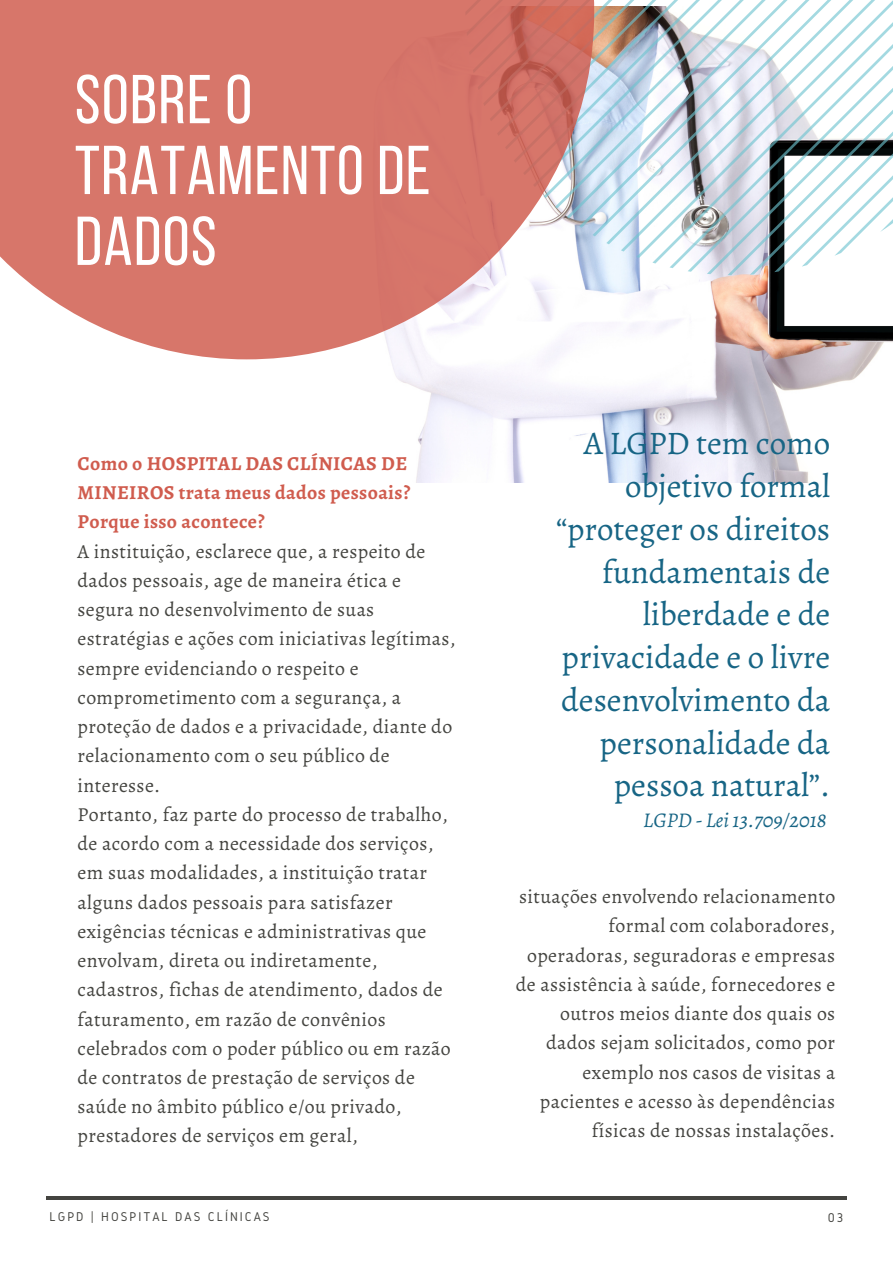
<style>
.page{position:relative;width:893px;height:1264px;background:#fff}
.page>*{position:absolute;margin:0;border:0;box-sizing:border-box;transform-origin:0 0}
.t1{font:69px/70.8px "Bebas Neue";letter-spacing:.02em;color:#fff}
.t2{font:33px/42.8px "Alegreya";color:#176585;text-align:right}
.t3{font:italic 21px "Alegreya";color:#176585}
.t4{font:19.8px/29.2px "Alegreya";letter-spacing:.02em;color:#444440}
.t5{font:700 19.8px/29.2px "Alegreya";letter-spacing:.02em;color:#d05c4e}
.t6{font:13.2px "Gidole";letter-spacing:.15em;color:#444440}
</style>
<div class="page">
<hr style="left:46px;top:1196px;width:800px;height:3px;background:#444440">
<img style="left:391px;top:275px;width:501px;height:207px">
<svg style="left:594px;top:0;width:298px;height:275px"></svg>
<svg style="left:0;top:0;width:594px;height:359px;background:#da897f"></svg>
<p class="t1" style="left:75px;top:71px;width:357px">SOBRE O<br>TRATAMENTO DE<br>DADOS</p>
<p class="t5" style="left:78px;top:448px;width:334px">Como o HOSPITAL DAS CLÍNICAS DE<br>MINEIROS trata meus dados pessoais?<br>Porque isso acontece?</p>
<p class="t4" style="left:78px;top:536px;width:379px">A instituição, esclarece que, a respeito de dados pessoais, age de maneira ética e segura no desenvolvimento de suas estratégias e ações com iniciativas legítimas, sempre evidenciando o respeito e comprometimento com a segurança, a proteção de dados e a privacidade, diante do relacionamento com o seu público de interesse.</p>
<p class="t4" style="left:78px;top:799px;width:375px">Portanto, faz parte do processo de trabalho, de acordo com a necessidade dos serviços, em suas modalidades, a instituição tratar alguns dados pessoais para satisfazer exigências técnicas e administrativas que envolvam, direta ou indiretamente, cadastros, fichas de atendimento, dados de faturamento, em razão de convênios celebrados com o poder público ou em razão de contratos de prestação de serviços de saúde no âmbito público e/ou privado, prestadores de serviços em geral,</p>
<p class="t2" style="left:556px;top:422px;width:275px">A LGPD tem como objetivo formal “proteger os direitos fundamentais de liberdade e de privacidade e o livre desenvolvimento da personalidade da pessoa natural”.</p>
<p class="t3" style="left:643px;top:805px;width:185px">LGPD - Lei 13.709/2018</p>
<p class="t4" style="left:515px;top:882px;width:321px;text-align:right">situações envolvendo relacionamento formal com colaboradores, operadoras, seguradoras e empresas de assistência à saúde, fornecedores e outros meios diante dos quais os dados sejam solicitados, como por exemplo nos casos de visitas a pacientes e acesso às dependências físicas de nossas instalações.</p>
<p class="t6" style="left:49px;top:1209px;width:222px">LGPD | HOSPITAL DAS CLÍNICAS</p>
<p class="t6" style="left:827px;top:1210px;width:17px">03</p>
</div>
